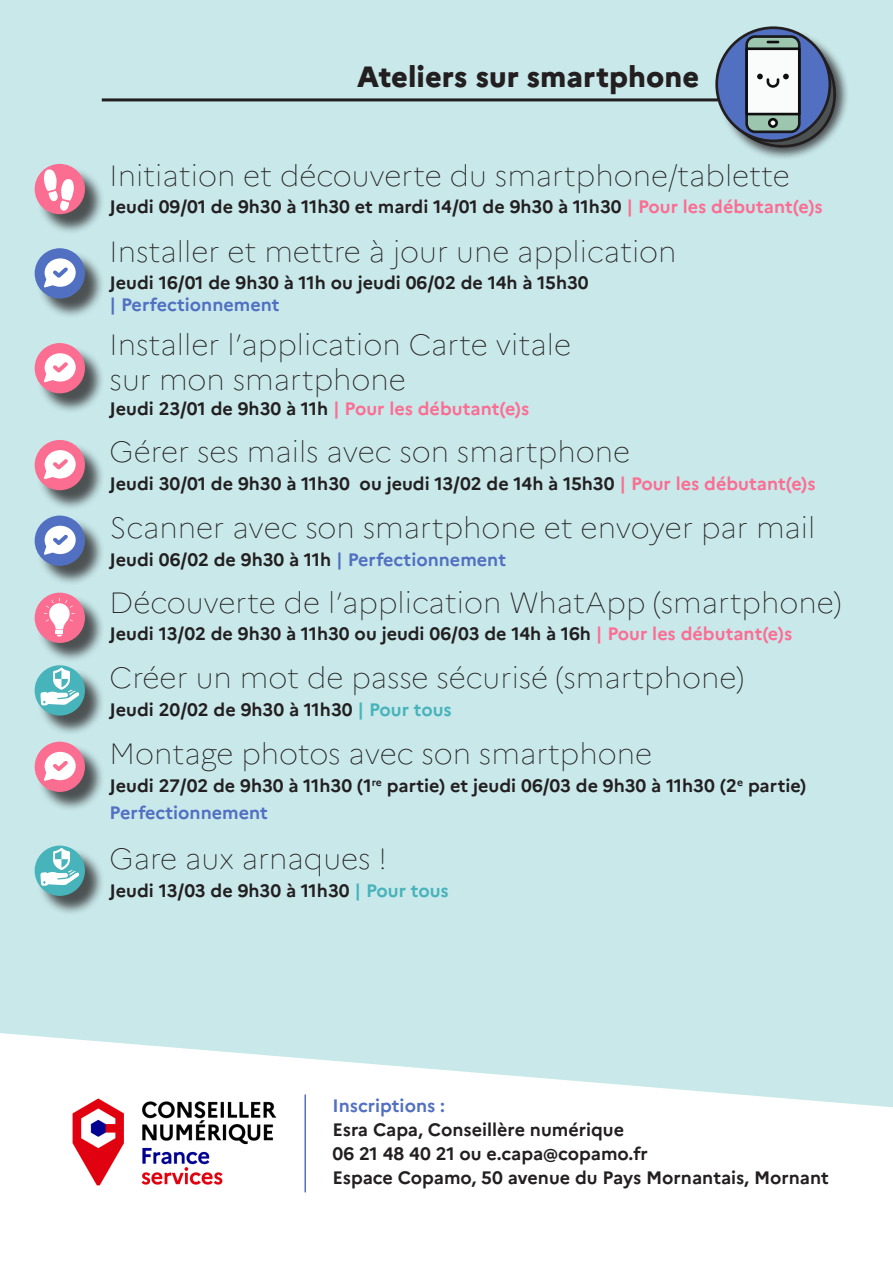
<style>
.page{position:relative;width:893px;height:1263px;background:#fff}
.page>*{position:absolute;margin:0;border:0;box-sizing:border-box;transform-origin:0 0}
.t1{font:100 29.25px "Marianne";color:#231f20}
.t2{font:800 29.25px "Marianne";color:#231f20}
.t3{font:700 18px "Marianne";color:#231f20}
.t4{font:700 18px "Marianne";color:#5270c2}
.s1{color:#fc6d92}
.s2{color:#5270c2}
.s3{color:#47b3ba}
</style>
<div class="page">
<div style="left:0;top:0;width:893px;height:1107px;background:#c8e8ea"></div>
<hr style="left:102px;top:98px;width:634px;height:3px;background:#231f20">
<hr style="left:304px;top:1094px;width:2px;height:98px;background:#5270c2">
<img style="left:65px;top:1093px;width:218px;height:93px">
<div style="left:37px;top:166px;width:68px;height:68px;background:#231f20;opacity:.75"></div>
<div style="left:35px;top:164px;width:50px;height:50px;background:#fc6d92;border-radius:50%"></div>
<svg style="left:44px;top:169px;width:30px;height:43px"></svg>
<div style="left:37px;top:251px;width:68px;height:68px;background:#231f20;opacity:.75"></div>
<div style="left:35px;top:248px;width:50px;height:51px;background:#5270c2;border-radius:50%"></div>
<svg style="left:44px;top:258px;width:32px;height:29px"></svg>
<div style="left:37px;top:345px;width:68px;height:68px;background:#231f20;opacity:.75"></div>
<div style="left:35px;top:343px;width:50px;height:50px;background:#fc6d92;border-radius:50%"></div>
<svg style="left:44px;top:353px;width:32px;height:29px"></svg>
<div style="left:37px;top:442px;width:68px;height:68px;background:#231f20;opacity:.75"></div>
<div style="left:35px;top:440px;width:50px;height:50px;background:#fc6d92;border-radius:50%"></div>
<svg style="left:44px;top:450px;width:32px;height:29px"></svg>
<div style="left:37px;top:518px;width:68px;height:68px;background:#231f20;opacity:.75"></div>
<div style="left:35px;top:515px;width:50px;height:51px;background:#5270c2;border-radius:50%"></div>
<svg style="left:44px;top:526px;width:32px;height:29px"></svg>
<div style="left:37px;top:848px;width:68px;height:68px;background:#231f20;opacity:.75"></div>
<div style="left:35px;top:845px;width:50px;height:51px;background:#47b3ba;border-radius:50%"></div>
<svg style="left:40px;top:848px;width:39px;height:38px"></svg>
<div style="left:37px;top:668px;width:68px;height:68px;background:#231f20;opacity:.75"></div>
<div style="left:35px;top:665px;width:50px;height:51px;background:#47b3ba;border-radius:50%"></div>
<svg style="left:40px;top:668px;width:39px;height:38px"></svg>
<div style="left:37px;top:595px;width:68px;height:68px;background:#231f20;opacity:.75"></div>
<div style="left:35px;top:593px;width:50px;height:50px;background:#fc6d92;border-radius:50%"></div>
<svg style="left:44px;top:598px;width:31px;height:39px"></svg>
<div style="left:37px;top:744px;width:68px;height:68px;background:#231f20;opacity:.75"></div>
<div style="left:35px;top:742px;width:50px;height:50px;background:#fc6d92;border-radius:50%"></div>
<svg style="left:44px;top:752px;width:32px;height:29px"></svg>
<div style="left:718px;top:29px;width:131px;height:131px;background:#231f20;opacity:.75"></div>
<svg style="left:717px;top:28px;width:113px;height:113px"></svg>
<svg style="left:733px;top:35px;width:112px;height:118px"></svg>
<p class="t2" style="left:357px;top:58px;width:344px">Ateliers sur smartphone</p>
<p class="t1" style="left:110px;top:157px;width:682px">Initiation et découverte du smartphone/tablette</p>
<p class="t3" style="left:110px;top:195px;width:715px">Jeudi 09/01 de 9h30 à 11h30 et mardi 14/01 de 9h30 à 11h30 <span class="s1">| Pour les débutant(e)s</span></p>
<p class="t1" style="left:110px;top:233px;width:568px">Installer et mettre à jour une application</p>
<p class="t3" style="left:110px;top:272px;width:480px">Jeudi 16/01 de 9h30 à 11h ou jeudi 06/02 de 14h à 15h30</p>
<p class="t4" style="left:110px;top:293px;width:172px">| Perfectionnement</p>
<p class="t1" style="left:110px;top:326px;width:463px">Installer l’application Carte vitale</p>
<p class="t1" style="left:110px;top:361px;width:298px">sur mon smartphone</p>
<p class="t3" style="left:110px;top:397px;width:421px">Jeudi 23/01 de 9h30 à 11h <span class="s1">| Pour les débutant(e)s</span></p>
<p class="t1" style="left:110px;top:434px;width:522px">Gérer ses mails avec son smartphone</p>
<p class="t3" style="left:110px;top:473px;width:708px">Jeudi 30/01 de 9h30 à 11h30 ou jeudi 13/02 de 14h à 15h30 <span class="s1">| Pour les débutant(e)s</span></p>
<p class="t1" style="left:110px;top:510px;width:707px">Scanner avec son smartphone et envoyer par mail</p>
<p class="t3" style="left:110px;top:549px;width:398px">Jeudi 06/02 de 9h30 à 11h <span class="s2">| Perfectionnement</span></p>
<p class="t1" style="left:110px;top:585px;width:733px">Découverte de l’application WhatApp (smartphone)</p>
<p class="t3" style="left:110px;top:623px;width:684px">Jeudi 13/02 de 9h30 à 11h30 ou jeudi 06/03 de 14h à 16h <span class="s1">| Pour les débutant(e)s</span></p>
<p class="t1" style="left:110px;top:660px;width:636px">Créer un mot de passe sécurisé (smartphone)</p>
<p class="t3" style="left:110px;top:699px;width:344px">Jeudi 20/02 de 9h30 à 11h30 <span class="s3">| Pour tous</span></p>
<p class="t1" style="left:110px;top:736px;width:544px">Montage photos avec son smartphone</p>
<p class="t3" style="left:110px;top:775px;width:698px">Jeudi 27/02 de 9h30 à 11h30 (1<sup>re</sup> partie) et jeudi 06/03 de 9h30 à 11h30 (2<sup>e</sup> partie)</p>
<p class="t4" style="left:110px;top:802px;width:160px">Perfectionnement</p>
<p class="t1" style="left:110px;top:840px;width:278px">Gare aux arnaques !</p>
<p class="t3" style="left:110px;top:879px;width:341px">Jeudi 13/03 de 9h30 à 11h30 <span class="s3">| Pour tous</span></p>
<p class="t4" style="left:332px;top:1095px;width:114px">Inscriptions :</p>
<p class="t3" style="left:332px;top:1119px;width:293px">Esra Capa, Conseillère numérique</p>
<p class="t3" style="left:332px;top:1143px;width:317px">06 21 48 40 21 ou e.capa@copamo.fr</p>
<p class="t3" style="left:332px;top:1167px;width:498px">Espace Copamo, 50 avenue du Pays Mornantais, Mornant</p>
</div>
